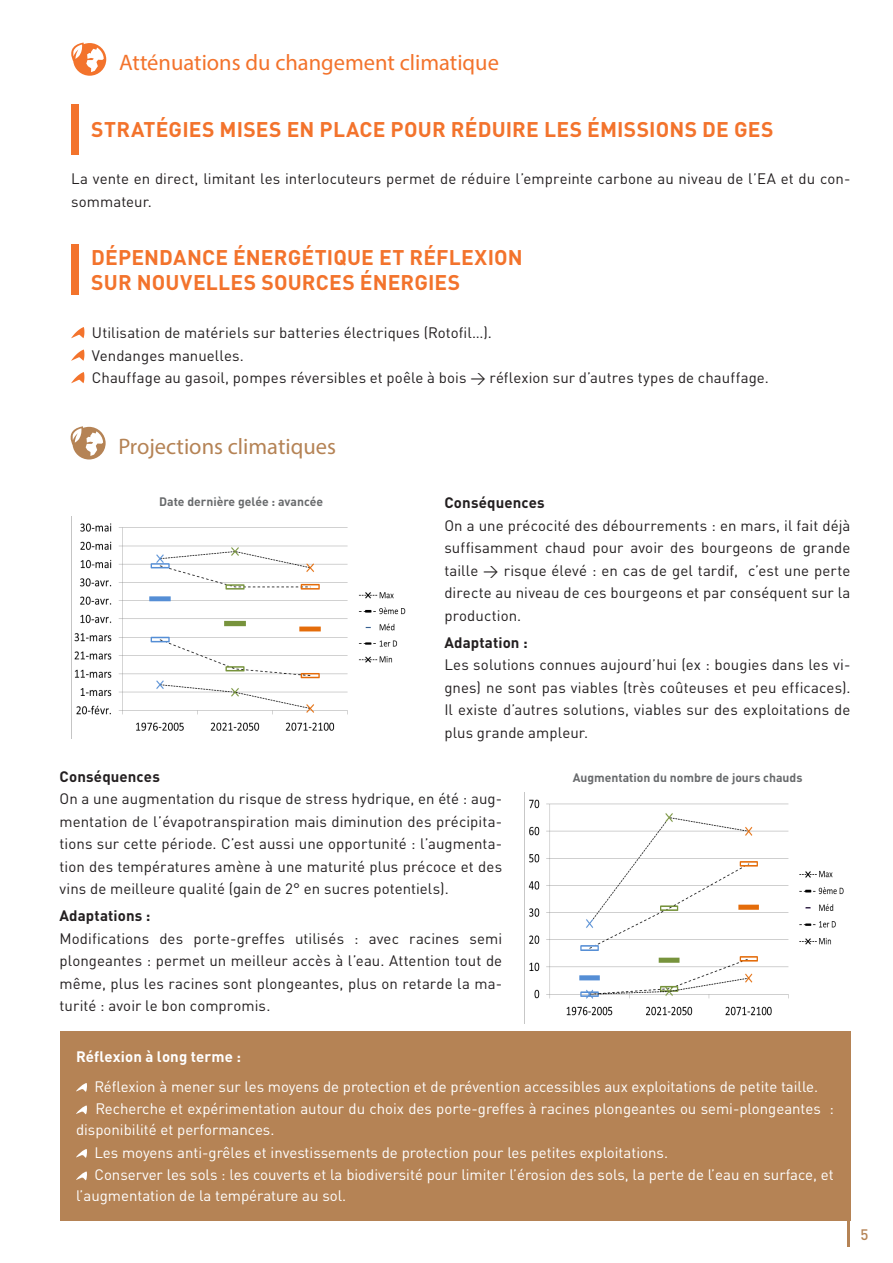
<style>
.page{position:relative;width:893px;height:1263px;background:#fff}
.page>*{position:absolute;margin:0;border:0;box-sizing:border-box;transform-origin:0 0}
.SURTITRE_BIS{font:22.5px "Myriad Pro";color:#f3732c}
.SURTITRE_BIS-2{font:22.5px "Myriad Pro";color:#b58355}
.BODY_COPY_2{font:700 21px "DIN Pro";letter-spacing:.005em;color:#f3732c}
.BODY_COPY_2-2{font:15px/22.5px "DIN Pro";letter-spacing:.005em;color:#231f20;text-align:justify}
.BODY_COPY_2-3{font:15px/21px "DIN Pro";color:#fff}
.BODY_COPY_2-4{font:700 15px "DIN Pro";letter-spacing:.01em;color:#231f20}
.BODY_COPY_2-5{font:700 15px "DIN Pro";letter-spacing:.01em;color:#fff}
.t1{font:500 15px "DIN Pro";color:#b58355}
.CHAPO{font:700 12.15px "DIN Pro";color:#686a6c}
</style>
<div class="page">
<hr style="left:847px;top:1220px;width:3px;height:27px;background:#b58355">
<svg style="left:71px;top:327px;width:13px;height:11px"></svg>
<svg style="left:71px;top:350px;width:13px;height:11px"></svg>
<svg style="left:71px;top:372px;width:13px;height:11px"></svg>
<div style="left:71px;top:245px;width:7px;height:50px;background:#f3732c"></div>
<svg style="left:71px;top:43px;width:35px;height:33px"></svg>
<div style="left:71px;top:104px;width:7px;height:50px;background:#f3732c"></div>
<svg style="left:70px;top:426px;width:36px;height:33px"></svg>
<img style="left:528px;top:799px;width:316px;height:217px">
<div style="left:60px;top:1031px;width:790px;height:189px;background:#b58355"></div>
<svg style="left:76px;top:1083px;width:11px;height:9px"></svg>
<svg style="left:76px;top:1105px;width:11px;height:9px"></svg>
<svg style="left:76px;top:1149px;width:11px;height:9px"></svg>
<svg style="left:76px;top:1171px;width:11px;height:9px"></svg>
<img style="left:71px;top:516px;width:335px;height:222px">
<p class="SURTITRE_BIS" style="left:119px;top:49px;width:381px">Atténuations du changement climatique</p>
<p class="BODY_COPY_2" style="left:91px;top:111px;width:684px">STRATÉGIES MISES EN PLACE POUR RÉDUIRE LES ÉMISSIONS DE GES</p>
<p class="BODY_COPY_2-2" style="left:71px;top:166px;width:781px">La vente en direct, limitant les interlocuteurs permet de réduire l’empreinte carbone au niveau de l’EA et du con&shy;sommateur.</p>
<p class="BODY_COPY_2" style="left:91px;top:240px;width:433px">DÉPENDANCE ÉNERGÉTIQUE ET RÉFLEXION</p>
<p class="BODY_COPY_2" style="left:91px;top:265px;width:371px">SUR NOUVELLES SOURCES ÉNERGIES</p>
<p class="BODY_COPY_2-2" style="left:92px;top:320px;width:402px">Utilisation de matériels sur batteries électriques (Rotofil…).</p>
<p class="BODY_COPY_2-2" style="left:92px;top:343px;width:154px">Vendanges manuelles.</p>
<p class="BODY_COPY_2-2" style="left:92px;top:365px;width:678px">Chauffage au gasoil, pompes réversibles et poêle à bois → réflexion sur d’autres types de chauffage.</p>
<p class="SURTITRE_BIS-2" style="left:118px;top:433px;width:219px">Projections climatiques</p>
<p class="CHAPO" style="left:159px;top:491px;width:165px">Date dernière gelée : avancée</p>
<p class="BODY_COPY_2-4" style="left:444px;top:490px;width:102px">Conséquences</p>
<p class="BODY_COPY_2-2" style="left:444px;top:513px;width:408px">On a une précocité des débourrements : en mars, il fait déjà suffisamment chaud pour avoir des bourgeons de grande taille → risque élevé : en cas de gel tardif, c’est une perte directe au niveau de ces bourgeons et par conséquent sur la production.</p>
<p class="BODY_COPY_2-4" style="left:444px;top:630px;width:85px">Adaptation :</p>
<p class="BODY_COPY_2-2" style="left:444px;top:652px;width:408px">Les solutions connues aujourd’hui (ex : bougies dans les vi&shy;gnes) ne sont pas viables (très coûteuses et peu efficaces).<br>Il existe d’autres solutions, viables sur des exploitations de plus grande ampleur.</p>
<p class="BODY_COPY_2-4" style="left:60px;top:764px;width:102px">Conséquences</p>
<p class="BODY_COPY_2-2" style="left:60px;top:786px;width:444px">On a une augmentation du risque de stress hydrique, en été : aug&shy;mentation de l’évapotranspiration mais diminution des précipita&shy;tions sur cette période. C’est aussi une opportunité : l’augmenta&shy;tion des températures amène à une maturité plus précoce et des vins de meilleure qualité (gain de 2° en sucres potentiels).</p>
<p class="BODY_COPY_2-4" style="left:60px;top:903px;width:93px">Adaptations :</p>
<p class="BODY_COPY_2-2" style="left:60px;top:926px;width:444px">Modifications des porte-greffes utilisés : avec racines semi plongeantes : permet un meilleur accès à l’eau. Attention tout de même, plus les racines sont plongeantes, plus on retarde la ma&shy;turité : avoir le bon compromis.</p>
<p class="CHAPO" style="left:573px;top:767px;width:231px">Augmentation du nombre de jours chauds</p>
<p class="BODY_COPY_2-5" style="left:76px;top:1044px;width:167px">Réflexion à long terme :</p>
<p class="BODY_COPY_2-3" style="left:94px;top:1074px;width:725px">Réflexion à mener sur les moyens de protection et de prévention accessibles aux exploitations de petite taille.</p>
<p class="BODY_COPY_2-3" style="left:76px;top:1097px;width:759px;text-indent:19px">Recherche et expérimentation autour du choix des porte-greffes à racines plongeantes ou semi-plongeantes : disponibilité et performances.</p>
<p class="BODY_COPY_2-3" style="left:94px;top:1140px;width:575px">Les moyens anti-grêles et investissements de protection pour les petites exploitations.</p>
<p class="BODY_COPY_2-3" style="left:76px;top:1163px;width:759px;text-indent:18px">Conserver les sols : les couverts et la biodiversité pour limiter l’érosion des sols, la perte de l’eau en surface, et l’augmentation de la température au sol.</p>
<p class="t1" style="left:860px;top:1222px;width:9px">5</p>
</div>
